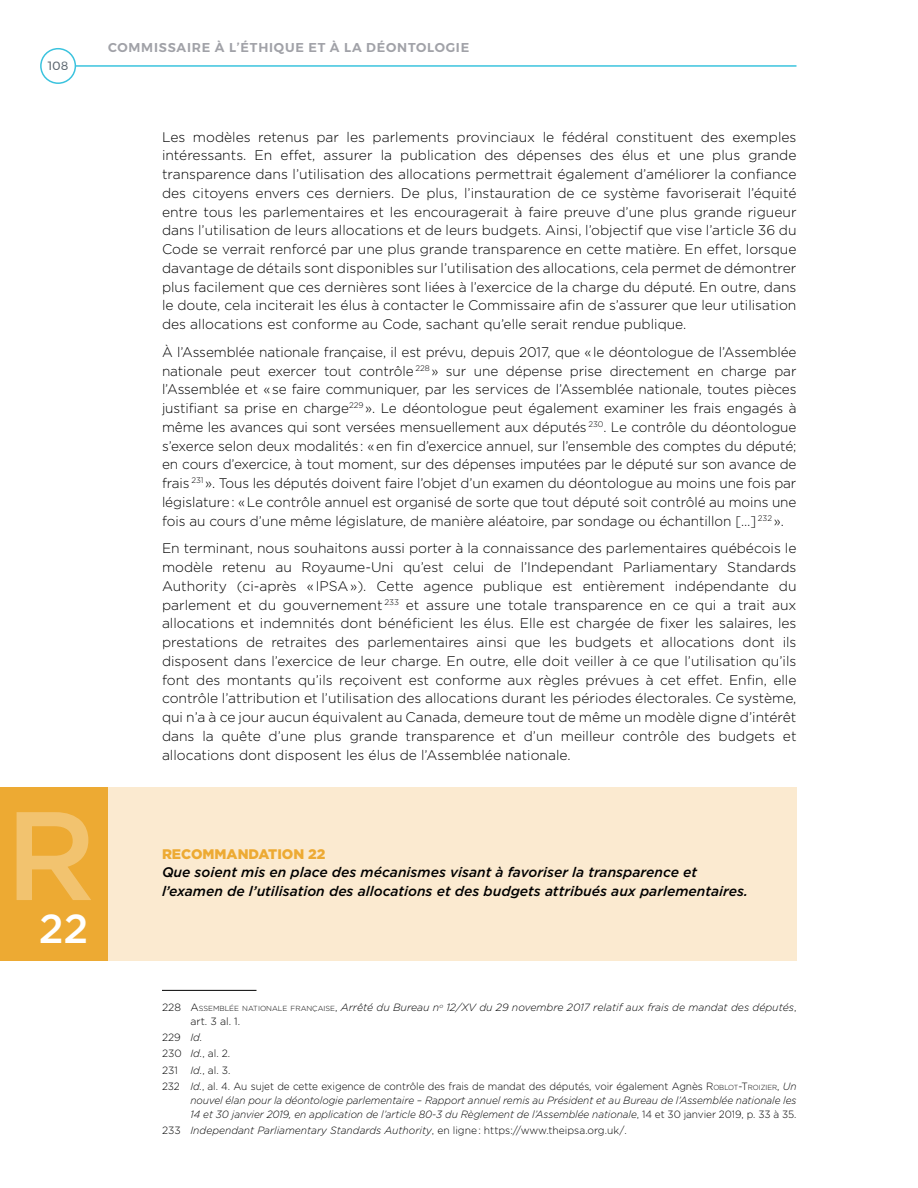
<style>
.page{position:relative;width:918px;height:1188px;background:#fff}
.page>*{position:absolute;margin:0;border:0;box-sizing:border-box;transform-origin:0 0}
.t1{font:500 40.5px "Gotham";color:#fff}
.t2{font:300 13.8px/18.8px "Gotham";color:#000;text-align:justify}
.t3{font:italic 500 13.8px/18.8px "Gotham";color:#000}
.t4{font:900 13.8px "Gotham";color:#edaa33}
.t5{font:600 12.75px "Montserrat";letter-spacing:.06em;color:#a1a2a8}
.t6{font:12px "Montserrat";color:#5d6770}
.t7{font:italic 300 10.5px/13.5px "Gotham";letter-spacing:-.005em;color:#000;scale:.96 1}
.t8{font:italic 300 10.5px/13.5px "Gotham";letter-spacing:-.005em;color:#000}
.t9{font:300 10.5px/16.5px "Gotham";letter-spacing:-.005em;color:#000}
.s1{font-style:normal}
.s2{font-style:normal;font-size:7.35px}
.s3{font-style:italic}
.s4{font-style:inherit}
.s5{font-size:7.35px}
</style>
<div class="page">
<hr style="left:56px;top:65px;width:740px;height:2px;background:#3bc3de">
<div style="left:41px;top:49px;width:34px;height:34px;background:#fff;border-radius:50%"></div>
<div style="left:40px;top:48px;width:36px;height:36px;border:2px solid #3bc3de;border-radius:50%"></div>
<hr style="left:162px;top:990px;width:94px;height:1px;background:#000">
<div style="left:108px;top:787px;width:688px;height:174px;background:#fbead0"></div>
<div style="left:0;top:787px;width:108px;height:174px;background:#edaa33"></div>
<svg style="left:17px;top:812px;width:74px;height:88px"></svg>
<p class="t6" style="left:48px;top:56px;width:22px">108</p>
<p class="t5" style="left:108px;top:38px;width:363px">COMMISSAIRE À L’ÉTHIQUE ET À LA DÉONTOLOGIE</p>
<p class="t2" style="left:162px;top:127px;width:636px">Les modèles retenus par les parlements provinciaux le fédéral constituent des exemples intéressants. En effet, assurer la publication des dépenses des élus et une plus grande transparence dans l’utilisation des allocations permettrait également d’améliorer la confiance des citoyens envers ces derniers. De plus, l’instauration de ce système favoriserait l’équité entre tous les parlementaires et les encouragerait à faire preuve d’une plus grande rigueur dans l’utilisation de leurs allocations et de leurs budgets. Ainsi, l’objectif que vise l’article 36 du Code se verrait renforcé par une plus grande transparence en cette matière. En effet, lorsque davantage de détails sont disponibles sur l’utilisation des allocations, cela permet de démontrer plus facilement que ces dernières sont liées à l’exercice de la charge du député. En outre, dans le doute, cela inciterait les élus à contacter le Commissaire afin de s’assurer que leur utilisation des allocations est conforme au Code, sachant qu’elle serait rendue publique.</p>
<p class="t2" style="left:162px;top:342px;width:636px">À l’Assemblée nationale française, il est prévu, depuis 2017, que « le déontologue de l’Assemblée nationale peut exercer tout contrôle <sup>228</sup> » sur une dépense prise directement en charge par l’Assemblée et « se faire communiquer, par les services de l’Assemblée nationale, toutes pièces justifiant sa prise en charge<sup>229</sup> ». Le déontologue peut également examiner les frais engagés à même les avances qui sont versées mensuellement aux députés <sup>230</sup>. Le contrôle du déontologue s’exerce selon deux modalités : « en fin d’exercice annuel, sur l’ensemble des comptes du député; en cours d’exercice, à tout moment, sur des dépenses imputées par le député sur son avance de frais <sup>231</sup> ». Tous les députés doivent faire l’objet d’un examen du déontologue au moins une fois par législature : « Le contrôle annuel est organisé de sorte que tout député soit contrôlé au moins une fois au cours d’une même législature, de manière aléatoire, par sondage ou échantillon […] <sup>232</sup> ».</p>
<p class="t2" style="left:162px;top:539px;width:636px">En terminant, nous souhaitons aussi porter à la connaissance des parlementaires québécois le modèle retenu au Royaume-Uni qu’est celui de l’Independant Parliamentary Standards Authority (ci-après « IPSA »). Cette agence publique est entièrement indépendante du parlement et du gouvernement <sup>233</sup> et assure une totale transparence en ce qui a trait aux allocations et indemnités dont bénéficient les élus. Elle est chargée de fixer les salaires, les prestations de retraites des parlementaires ainsi que les budgets et allocations dont ils disposent dans l’exercice de leur charge. En outre, elle doit veiller à ce que l’utilisation qu’ils font des montants qu’ils reçoivent est conforme aux règles prévues à cet effet. Enfin, elle contrôle l’attribution et l’utilisation des allocations durant les périodes électorales. Ce système, qui n’a à ce jour aucun équivalent au Canada, demeure tout de même un modèle digne d’intérêt dans la quête d’une plus grande transparence et d’un meilleur contrôle des budgets et allocations dont disposent les élus de l’Assemblée nationale.</p>
<h1 class="t1" style="left:39px;top:902px;width:51px">22</h1>
<p class="t4" style="left:162px;top:844px;width:165px">RECOMMANDATION 22</p>
<p class="t3" style="left:162px;top:863px;width:587px">Que soient mis en place des mécanismes visant à favoriser la transparence et l’examen de l’utilisation des allocations et des budgets attribués aux parlementaires.</p>
<p class="t8" style="left:191px;top:1000px;width:608px;text-indent:-29px"><span class="s1">228</span> <span class="s1">A</span><span class="s2">SSEMBLÉE NATIONALE FRANÇAISE</span><span class="s1">,</span> Arrêté du Bureau n<sup>o</sup> 12/XV du 29 novembre 2017 relatif aux frais de mandat des députés<span class="s1">, art. 3 al. 1.</span></p>
<p class="t9" style="left:162px;top:1029px;width:636px">229 <span class="s3">Id.<br></span>230 <span class="s3">Id.</span>, al. 2.<br>231 <span class="s3">Id.</span>, al. 3.<br>232 <span class="s3">Id.</span>, al. 4. Au sujet de cette exigence de contrôle des frais de mandat des députés, voir également Agnès <span class="s4">R</span><span class="s5">OBLOT</span><span class="s4">-T</span><span class="s5">ROIZIER</span>, <span class="s3">Un</span></p>
<p class="t7" style="left:191px;top:1093px;width:633px">nouvel élan pour la déontologie parlementaire – Rapport annuel remis au Président et au Bureau de l’Assemblée nationale les<br>14 et 30 janvier 2019, en application de l’article 80-3 du Règlement de l’Assemblée nationale<span class="s1">, 14 et 30 janvier 2019, p. 33 à 35.</span></p>
<p class="t8" style="left:162px;top:1123px;width:466px"><span class="s1">233</span> Independant Parliamentary Standards Authority<span class="s1">, en ligne : https://www.theipsa.org.uk/.</span></p>
</div>
